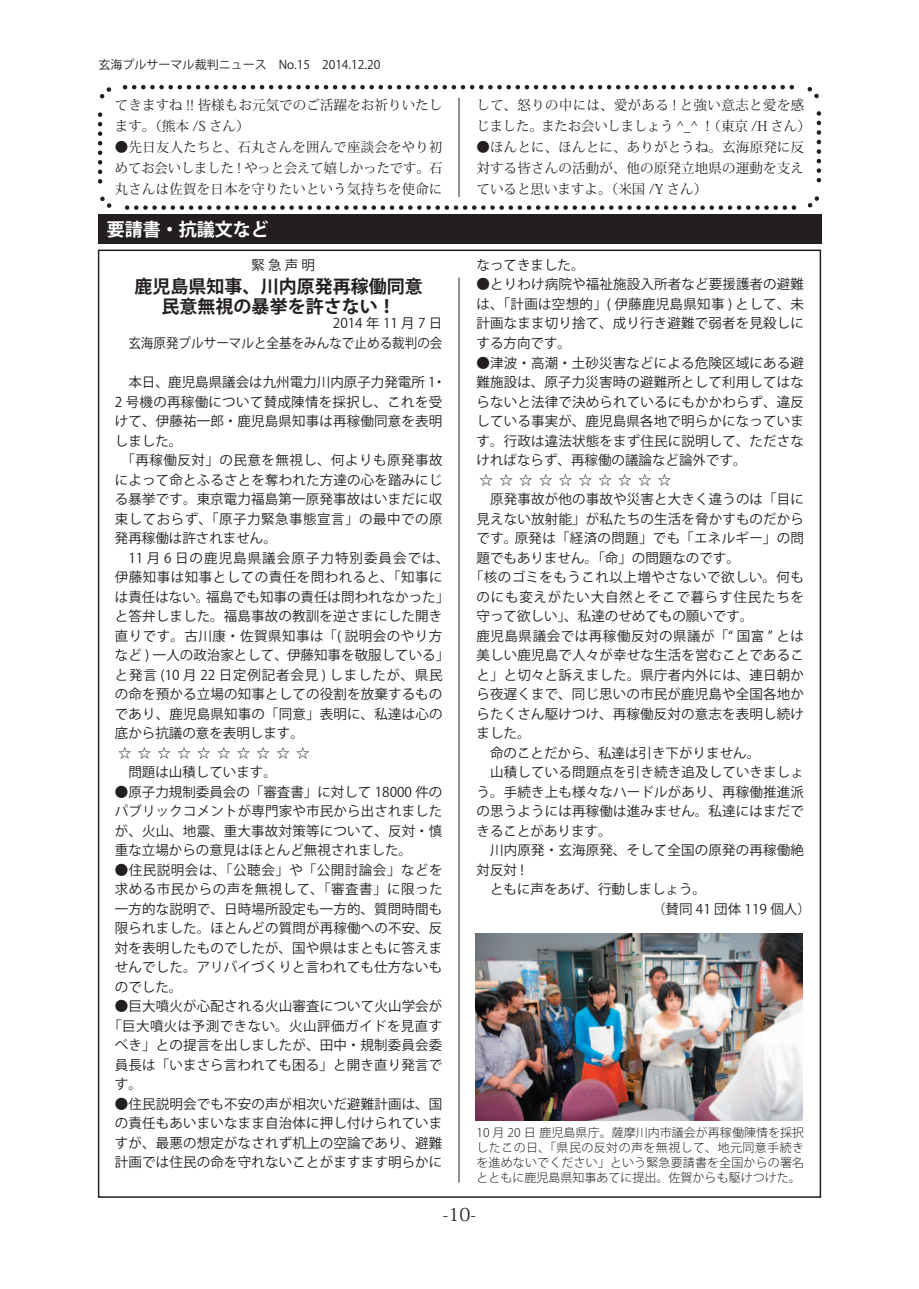
<style>
.page{position:relative;width:919px;height:1289px;background:#fff}
.page>*{position:absolute;margin:0;border:0;box-sizing:border-box;transform-origin:0 0}
.t1{font:700 18px/19.5px "Koz Go Std";color:#231f20;text-align:center}
.t2{font:700 18px "Koz Go Std";color:#fff}
.t3{font:18px "Koz Min Std";color:#231f20}
.t4{font:13.5px/19.5px "Koz Go Std";letter-spacing:.01em;color:#231f20;text-align:justify}
.t5{font:13.5px/21px "Koz Min Std";letter-spacing:.01em;color:#231f20;text-align:justify}
.t6{font:13.5px/21px "Koz Min Std";letter-spacing:.05em;color:#231f20}
.t7{font:13.5px "Koz Go Std";letter-spacing:.035em;color:#231f20}
.t8{font:13.5px "Koz Go Std";letter-spacing:.04em;color:#231f20}
.t9{font:13.5px "Koz Go Std";letter-spacing:.055em;color:#231f20}
.t10{font:300 12px/15px "Koz Go Std";color:#231f20;text-align:justify}
.t11{font:12px "Koz Go Std";color:#231f20}
</style>
<div class="page">
<svg style="left:97px;top:85px;width:725px;height:125px"></svg>
<hr style="left:458px;top:277px;width:1px;height:905px;background:#231f20">
<div style="left:98px;top:214px;width:723px;height:30px;background:#231f20"></div>
<hr style="left:458px;top:98px;width:1px;height:99px;background:#231f20">
<img style="left:475px;top:933px;width:327px;height:187px">
<p class="t11" style="left:99px;top:57px;width:283px">玄海プルサーマル裁判ニュース　No.15　2014.12.20</p>
<p class="t5" style="left:115px;top:94px;width:329px">てきますね !! 皆様もお元気でのご活躍をお祈りいたします。（熊本 /S さん）</p>
<p class="t5" style="left:115px;top:136px;width:329px">●先日友人たちと、石丸さんを囲んで座談会をやり初めてお会いしました ! やっと会えて嬉しかったです。石丸さんは佐賀を日本を守りたいという気持ちを使命に</p>
<h1 class="t2" style="left:107px;top:218px;width:163px">要請書・抗議文など</h1>
<p class="t4" style="left:252px;top:256px;width:65px">緊 急 声 明</p>
<h1 class="t1" style="left:135px;top:278px;width:289px">鹿児島県知事、川内原発再稼働同意民意無視の暴挙を許さない！</h1>
<p class="t4" style="left:128px;top:314px;width:315px;text-align:right">2014年11月7日<br>玄海原発プルサーマルと全基をみんなで止める裁判の会</p>
<p class="t4" style="left:115px;top:373px;width:336px;text-align:left">　本日、鹿児島県議会は九州電力川内原子力発電所 1・<br>2 号機の再稼働について賛成陳情を採択し、これを受けて、伊藤祐一郎・鹿児島県知事は再稼働同意を表明しました。<br>　「再稼働反対」の民意を無視し、何よりも原発事故によって命とふるさとを奪われた方達の心を踏みにじる暴挙です。東京電力福島第一原発事故はいまだに収束しておらず、「原子力緊急事態宣言」の最中での原発再稼働は許されません。<br>　11 月 6 日の鹿児島県議会原子力特別委員会では、伊藤知事は知事としての責任を問われると、「知事には責任はない。福島でも知事の責任は問われなかった」と答弁しました。福島事故の教訓を逆さまにした開き直りです。古川康・佐賀県知事は「( 説明会のやり方など ) 一人の政治家として、伊藤知事を敬服している」と発言 (10 月 22 日定例記者会見 ) しましたが、県民の命を預かる立場の知事としての役割を放棄するものであり、鹿児島県知事の「同意」表明に、私達は心の底から抗議の意を表明します。<br>☆ ☆ ☆ ☆ ☆ ☆ ☆ ☆ ☆ ☆<br>　問題は山積しています。</p>
<p class="t4" style="left:115px;top:782px;width:329px">●原子力規制委員会の「審査書」に対して 18000 件のパブリックコメントが専門家や市民から出されましたが、火山、地震、重大事故対策等について、反対・慎重な立場からの意見はほとんど無視されました。</p>
<p class="t4" style="left:115px;top:860px;width:329px">●住民説明会は、「公聴会」や「公開討論会」などを求める市民からの声を無視して、「審査書」に限った一方的な説明で、日時場所設定も一方的、質問時間も限られました。ほとんどの質問が再稼働への不安、反対を表明したものでしたが、国や県はまともに答えませんでした。アリバイづくりと言われても仕方ないものでした。</p>
<p class="t4" style="left:115px;top:997px;width:329px">●巨大噴火が心配される火山審査について火山学会が</p>
<p class="t7" style="left:108px;top:1017px;width:336px">「巨大噴火は予測できない。火山評価ガイドを見直す</p>
<p class="t4" style="left:115px;top:1036px;width:329px">べき」との提言を出しましたが、田中・規制委員会委</p>
<p class="t4" style="left:115px;top:1055px;width:329px">員長は「いまさら言われても困る」と開き直り発言で</p>
<p class="t4" style="left:115px;top:1075px;width:28px">す。</p>
<p class="t4" style="left:115px;top:1094px;width:329px">●住民説明会でも不安の声が相次いだ避難計画は、国の責任もあいまいなまま自治体に押し付けられていますが、最悪の想定がなされず机上の空論であり、避難計画では住民の命を守れないことがますます明らかに</p>
<p class="t6" style="left:476px;top:94px;width:336px">して、怒りの中には、愛がある ! と強い意志と愛を感じました。またお会いしましょう ^_^ ！（東京 /H さん）</p>
<p class="t5" style="left:476px;top:136px;width:329px">●ほんとに、ほんとに、ありがとうね。玄海原発に反対する皆さんの活動が、他の原発立地県の運動を支えていると思いますよ。（米国 /Y さん）</p>
<p class="t4" style="left:476px;top:256px;width:109px">なってきました。</p>
<p class="t4" style="left:476px;top:275px;width:329px">●とりわけ病院や福祉施設入所者など要援護者の避難は、「計画は空想的」( 伊藤鹿児島県知事 ) として、未計画なまま切り捨て、成り行き避難で弱者を見殺しにする方向です。</p>
<p class="t4" style="left:476px;top:353px;width:329px">●津波・高潮・土砂災害などによる危険区域にある避</p>
<p class="t4" style="left:476px;top:373px;width:329px">難施設は、原子力災害時の避難所として利用してはな</p>
<p class="t4" style="left:476px;top:392px;width:329px">らないと法律で決められているにもかかわらず、違反</p>
<p class="t4" style="left:476px;top:412px;width:329px">している事実が、鹿児島県各地で明らかになっていま</p>
<p class="t4" style="left:476px;top:431px;width:329px">す。行政は違法状態をまず住民に説明して、たださな</p>
<p class="t4" style="left:476px;top:451px;width:271px">ければならず、再稼働の議論など論外です。</p>
<p class="t4" style="left:479px;top:470px;width:193px">☆ ☆ ☆ ☆ ☆ ☆ ☆ ☆ ☆ ☆</p>
<p class="t4" style="left:476px;top:490px;width:329px">　原発事故が他の事故や災害と大きく違うのは「目に</p>
<p class="t4" style="left:476px;top:509px;width:329px">見えない放射能」が私たちの生活を脅かすものだから</p>
<p class="t4" style="left:476px;top:529px;width:329px">です。原発は「経済の問題」でも「エネルギー」の問</p>
<p class="t4" style="left:476px;top:548px;width:265px">題でもありません。「命」の問題なのです。</p>
<p class="t7" style="left:469px;top:569px;width:336px">「核のゴミをもうこれ以上増やさないで欲しい。何も</p>
<p class="t9" style="left:476px;top:588px;width:329px">のにも変えがたい大自然とそこで暮らす住民たちを</p>
<p class="t4" style="left:476px;top:607px;width:278px">守って欲しい」、私達のせめてもの願いです。</p>
<p class="t8" style="left:476px;top:627px;width:329px">鹿児島県議会では再稼働反対の県議が「“ 国富 ” とは</p>
<p class="t4" style="left:476px;top:646px;width:329px">美しい鹿児島で人々が幸せな生活を営むことであるこ</p>
<p class="t4" style="left:476px;top:665px;width:329px">と」と切々と訴えました。県庁者内外には、連日朝か</p>
<p class="t4" style="left:476px;top:685px;width:329px">ら夜遅くまで、同じ思いの市民が鹿児島や全国各地か</p>
<p class="t4" style="left:476px;top:704px;width:329px">らたくさん駆けつけ、再稼働反対の意志を表明し続け</p>
<p class="t4" style="left:476px;top:724px;width:55px">ました。</p>
<p class="t4" style="left:476px;top:743px;width:285px">　命のことだから、私達は引き下がりません。</p>
<p class="t4" style="left:476px;top:763px;width:329px">　山積している問題点を引き続き追及していきましょ</p>
<p class="t4" style="left:476px;top:782px;width:329px">う。手続き上も様々なハードルがあり、再稼働推進派</p>
<p class="t4" style="left:476px;top:802px;width:329px">の思うようには再稼働は進みません。私達にはまだで</p>
<p class="t4" style="left:476px;top:821px;width:136px">きることがあります。</p>
<p class="t4" style="left:476px;top:841px;width:329px">　川内原発・玄海原発、そして全国の原発の再稼働絶</p>
<p class="t4" style="left:476px;top:860px;width:49px">対反対 !</p>
<p class="t4" style="left:476px;top:880px;width:231px">　ともに声をあげ、行動しましょう。</p>
<p class="t4" style="left:652px;top:899px;width:160px">（賛同 41 団体 119 個人）</p>
<p class="t10" style="left:476px;top:1125px;width:329px">10 月 20 日 鹿児島県庁。薩摩川内市議会が再稼働陳情を採択したこの日、「県民の反対の声を無視して、地元同意手続きを進めないでください」という緊急要請書を全国からの署名とともに鹿児島県知事あてに提出。佐賀からも駆けつけた。</p>
<h1 class="t3" style="left:443px;top:1202px;width:35px">-10-</h1>
</div>
